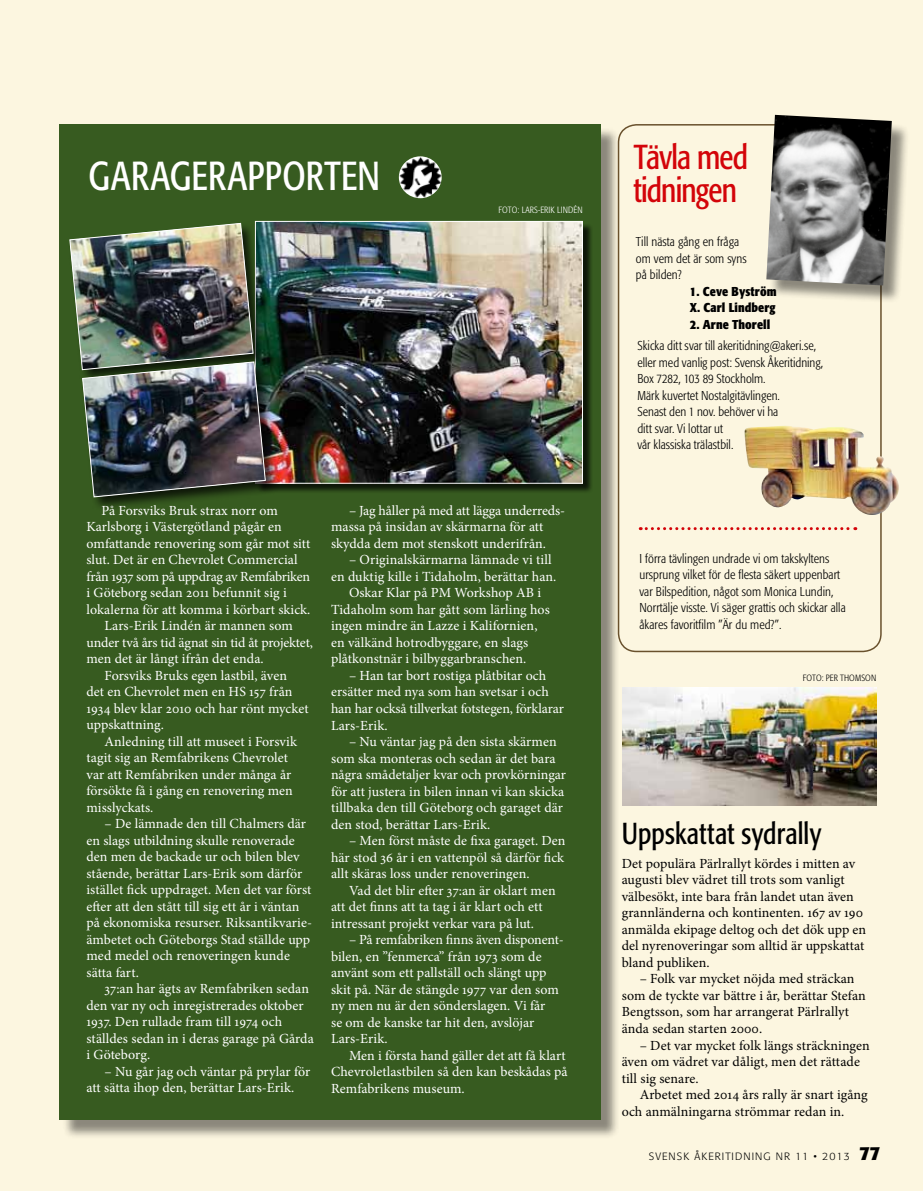
<style>
.page{position:relative;width:923px;height:1191px;background:#fcf6e0}
.page>*{position:absolute;margin:0;border:0;box-sizing:border-box;transform-origin:0 0}
.t1{font:40.05px "Formata OT Condenced";letter-spacing:.1em;color:#fff;scale:.93 1}
.t2{font:34.2px/33px "Formata OT Condenced";letter-spacing:-.025em;color:#d30409;scale:.93 1}
.t3{font:30px "Formata OT Condenced";letter-spacing:.005em;color:#000;scale:.93 1}
.t4{font:13.95px/16.5px "Minion Pro";color:#fff}
.t5{font:13.95px/16.5px "Minion Pro";letter-spacing:.005em;color:#000}
.t6{font:13.95px "Minion Pro";letter-spacing:-.02em;color:#fff}
.t7{font:300 12.75px/16.5px "Formata OT Condenced";letter-spacing:.005em;color:#000}
.t8{font:700 12.75px/16.5px "Formata OT Condenced";letter-spacing:.005em;color:#000}
.t9{font:300 10.5px "Formata OT";letter-spacing:.1em;color:#000}
.t10{font:300 9px "Formata OT Condenced";letter-spacing:.015em;color:#fff}
.t11{font:300 9px "Formata OT Condenced";letter-spacing:.015em;color:#000}
.s1{font-weight:700;font-size:18.75px}
</style>
<div class="page">
<div style="left:62px;top:127px;width:557px;height:1011px;background:#000;opacity:.45"></div>
<div style="left:60px;top:125px;width:541px;height:995px;background:#375b20"></div>
<div style="left:618px;top:124px;width:263px;height:528px;border:2px solid #69512d;border-radius:18px"></div>
<img style="left:399px;top:156px;width:43px;height:42px">
<div style="left:256px;top:223px;width:337px;height:271px;background:#000;opacity:.75"></div>
<img style="left:266px;top:223px;width:315px;height:258px">
<div style="left:255px;top:221px;width:328px;height:262px;border:1px solid #fff"></div>
<svg style="left:640px;top:527px;width:216px;height:3px"></svg>
<div style="left:67px;top:221px;width:199px;height:162px;background:#375b20"></div>
<div style="left:80px;top:359px;width:199px;height:151px;background:#000;opacity:.75"></div>
<img style="left:69px;top:223px;width:197px;height:275px">
<div style="left:768px;top:117px;width:141px;height:186px;background:#000;opacity:.45"></div>
<img style="left:766px;top:115px;width:126px;height:170px">
<img style="left:622px;top:687px;width:254px;height:118px">
<img style="left:744px;top:426px;width:40px;height:52px">
<h1 class="t1" style="left:89px;top:152px;width:310px">Garag erapporten</h1>
<p class="t10" style="left:498px;top:205px;width:85px">Foto: Lars-Erik Lindén</p>
<p class="t4" style="left:101px;top:502px;width:178px">På Forsviks Bruk strax norr om</p>
<p class="t4" style="left:86px;top:518px;width:197px">Karlsborg i Västergötland pågår en</p>
<p class="t4" style="left:86px;top:535px;width:225px">omfattande renovering som går mot sitt</p>
<p class="t4" style="left:86px;top:551px;width:213px">slut. Det är en Chevrolet Commercial</p>
<p class="t6" style="left:86px;top:567px;width:225px">från 1937 som på uppdrag av Remfabriken</p>
<p class="t4" style="left:86px;top:584px;width:202px">i Göteborg sedan 2011 befunnit sig i</p>
<p class="t4" style="left:86px;top:601px;width:225px">lokalerna för att komma i körbart skick.</p>
<p class="t4" style="left:104px;top:617px;width:190px">Lars-Erik Lindén är mannen som</p>
<p class="t4" style="left:86px;top:634px;width:228px">under två års tid ägnat sin tid åt projektet,</p>
<p class="t4" style="left:86px;top:650px;width:179px">men det är långt ifrån det enda.</p>
<p class="t4" style="left:104px;top:667px;width:184px">Forsviks Bruks egen lastbil, även</p>
<p class="t4" style="left:86px;top:683px;width:208px">det en Chevrolet men en HS 157 från</p>
<p class="t4" style="left:86px;top:700px;width:224px">1934 blev klar 2010 och har rönt mycket</p>
<p class="t4" style="left:86px;top:716px;width:79px">uppskattning.</p>
<p class="t4" style="left:104px;top:733px;width:194px">Anledning till att museet i Forsvik</p>
<p class="t4" style="left:86px;top:749px;width:203px">tagit sig an Remfabrikens Chevrolet</p>
<p class="t4" style="left:86px;top:766px;width:206px">var att Remfabriken under många år</p>
<p class="t4" style="left:86px;top:782px;width:208px">försökte få i gång en renovering men</p>
<p class="t4" style="left:86px;top:799px;width:68px">misslyckats.</p>
<p class="t4" style="left:86px;top:815px;width:227px;text-indent:18px">– De lämnade den till Chalmers där en slags utbildning skulle renoverade den men de backade ur och bilen blev stående, berättar Lars-Erik som därför istället fick uppdraget. Men det var först efter att den stått till sig ett år i väntan på ekonomiska resurser. Riksantikvarie&shy;ämbetet och Göteborgs Stad ställde upp med medel och renoveringen kunde sätta fart.</p>
<p class="t4" style="left:86px;top:980px;width:229px;text-indent:18px">37:an har ägts av Remfabriken sedan den var ny och inregistrerades oktober<br>1937. Den rullade fram till 1974 och ställdes sedan in i deras garage på Gårda i Göteborg.</p>
<p class="t4" style="left:86px;top:1063px;width:225px;text-indent:18px">– Nu går jag och väntar på prylar för att sätta ihop den, berättar Lars-Erik.</p>
<p class="t4" style="left:331px;top:502px;width:234px;text-indent:18px">– Jag håller på med att lägga underreds&shy;massa på insidan av skärmarna för att skydda dem mot stenskott underifrån.</p>
<p class="t4" style="left:349px;top:552px;width:204px">– Originalskärmarna lämnade vi till</p>
<p class="t4" style="left:331px;top:568px;width:227px">en duktig kille i Tidaholm, berättar han.</p>
<p class="t4" style="left:349px;top:585px;width:194px">Oskar Klar på PM Workshop AB i</p>
<p class="t4" style="left:331px;top:601px;width:220px">Tidaholm som har gått som lärling hos</p>
<p class="t4" style="left:331px;top:618px;width:208px">ingen mindre än Lazze i Kalifornien,</p>
<p class="t4" style="left:331px;top:634px;width:199px">en välkänd hotrodbyggare, en slags</p>
<p class="t4" style="left:331px;top:651px;width:197px">plåtkonstnär i bilbyggarbranschen.</p>
<p class="t4" style="left:331px;top:667px;width:234px;text-indent:18px">– Han tar bort rostiga plåtbitar och ersätter med nya som han svetsar i och han har också tillverkat fotstegen, förklarar<br>Lars-Erik.</p>
<p class="t4" style="left:331px;top:733px;width:236px;text-indent:18px">– Nu väntar jag på den sista skärmen som ska monteras och sedan är det bara några smådetaljer kvar och provkörningar för att justera in bilen innan vi kan skicka tillbaka den till Göteborg och garaget där den stod, berättar Lars-Erik.</p>
<p class="t4" style="left:331px;top:832px;width:236px;text-align:justify;text-indent:18px">– Men först måste de fixa garaget. Den här stod 36 år i en vattenpöl så därför fick allt skäras loss under renoveringen.</p>
<p class="t4" style="left:331px;top:882px;width:226px;text-indent:18px">Vad det blir efter 37:an är oklart men att det finns att ta tag i är klart och ett intressant projekt verkar vara på lut.</p>
<p class="t4" style="left:331px;top:931px;width:233px;text-indent:18px">– På remfabriken finns även disponent&shy;bilen, en ”fenmerca” från 1973 som de använt som ett pallställ och slängt upp skit på. När de stängde 1977 var den som ny men nu är den sönderslagen. Vi får<br>se om de kanske tar hit den, avslöjar Lars-Erik.</p>
<p class="t4" style="left:331px;top:1047px;width:238px;text-indent:18px">Men i första hand gäller det att få klart<br>Chevroletlastbilen så den kan beskådas på<br>Remfabrikens museum.</p>
<h2 class="t2" style="left:634px;top:141px;width:124px">Tävla med tidningen</h2>
<p class="t7" style="left:636px;top:234px;width:112px">Till nästa gång en fråga om vem det är som syns på bilden?</p>
<p class="t8" style="left:690px;top:283px;width:88px">1. Ceve Byström<br>X. Carl Lindberg</p>
<p class="t8" style="left:690px;top:316px;width:82px">2. Arne Thorell</p>
<p class="t7" style="left:637px;top:337px;width:187px">Skicka ditt svar till akeritidning@akeri.se, eller med vanlig post: Svensk Åkeritidning, Box 7282, 103 89 Stockholm.<br>Märk kuvertet Nostalgitävlingen.<br>Senast den 1 nov. behöver vi ha<br>ditt svar. Vi lottar ut<br>vår klassiska trälastbil.</p>
<p class="t7" style="left:639px;top:550px;width:208px">I förra tävlingen undrade vi om takskyltens ursprung vilket för de flesta säkert uppenbart var Bilspedition, något som Monica Lundin, Norrtälje visste. Vi säger grattis och skickar alla åkares favoritfilm ”Är du med?”.</p>
<p class="t11" style="left:802px;top:673px;width:74px">Foto: Per Thomson</p>
<h3 class="t3" style="left:621px;top:815px;width:216px">Uppskattat sydrally</h3>
<p class="t5" style="left:621px;top:855px;width:246px">Det populära Pärlrallyt kördes i mitten av augusti blev vädret till trots som vanligt välbesökt, inte bara från landet utan även grannländerna och kontinenten. 167 av 190 anmälda ekipage deltog och det dök upp en del nyrenoveringar som alltid är uppskattat bland publiken.</p>
<p class="t5" style="left:621px;top:970px;width:245px;text-indent:18px">– Folk var mycket nöjda med sträckan som de tyckte var bättre i år, berättar Stefan Bengtsson, som har arrangerat Pärlrallyt ända sedan starten 2000.</p>
<p class="t5" style="left:621px;top:1036px;width:249px;text-indent:18px">– Det var mycket folk längs sträckningen även om vädret var dåligt, men det rättade till sig senare.</p>
<p class="t5" style="left:621px;top:1086px;width:247px;text-indent:18px">Arbetet med 2014 års rally är snart igång och anmälningarna strömmar redan in.</p>
<p class="t9" style="left:649px;top:1150px;width:233px">SVENSK ÅKERITIDNING NR 11 • 2013 <span class="s1">77</span></p>
</div>
